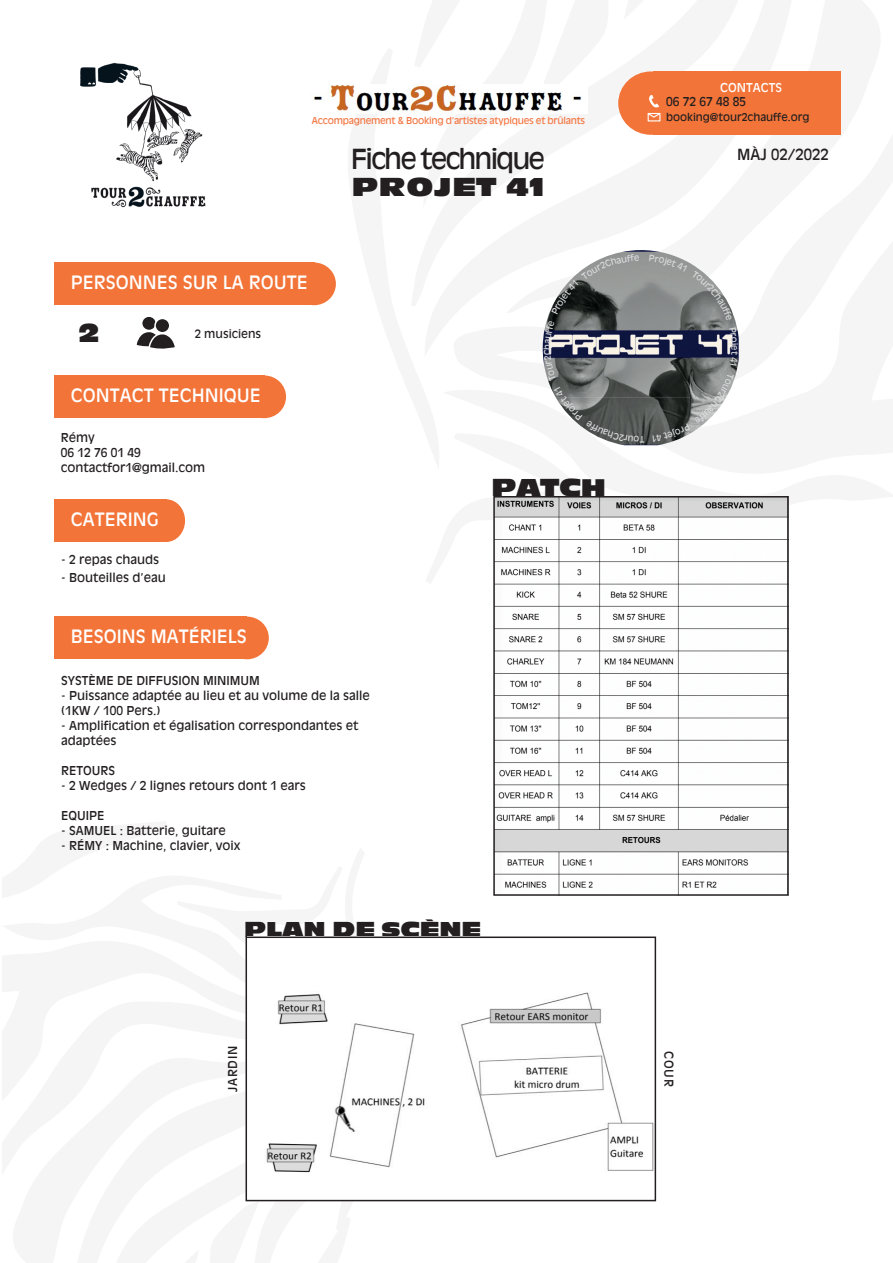
<style>
.page{position:relative;width:893px;height:1263px;background:#fff}
.page>*{position:absolute;margin:0;border:0;box-sizing:border-box;transform-origin:0 0}
.t1{font:27px "Antique Olive";letter-spacing:-.07em;color:#231f20}
.t2{font:27px "Antique Oli Nor D";letter-spacing:.03em;color:#231f20}
.t3{font:25.5px "Antique Oli Nor D";color:#231f20}
.t4{font:22.5px "Antique Oli Nor D";color:#231f20}
.t5{font:18px "Antique Olive";color:#fff}
.t6{font:15px "Antique Olive";color:#231f20}
.t7{font:12px/15px "Antique Olive";color:#231f20}
.t8{font:12px "Antique Olive";color:#fff}
.t9{font:11.25px "Antique Olive";color:#231f20}
.t10{font:10.5px "Antique Olive";color:#231f20}
.t11{font:9.3px "Antique Olive";letter-spacing:-.025em;color:#f37540}
</style>
<div class="page">
<div style="left:147px;top:499px;width:38px;height:43px;background:#f37438;border-radius:50%"></div>
<div style="left:54px;top:499px;width:112px;height:43px;background:#f37438"></div>
<div style="left:225px;top:617px;width:44px;height:42px;background:#f37438;border-radius:50%"></div>
<div style="left:54px;top:617px;width:193px;height:42px;background:#f37438"></div>
<div style="left:242px;top:375px;width:44px;height:43px;background:#f37438;border-radius:50%"></div>
<div style="left:54px;top:375px;width:210px;height:43px;background:#f37438"></div>
<div style="left:292px;top:263px;width:44px;height:42px;background:#f37438;border-radius:50%"></div>
<div style="left:54px;top:263px;width:260px;height:42px;background:#f37438"></div>
<img style="left:80px;top:62px;width:123px;height:119px">
<div style="left:653px;top:71px;width:188px;height:64px;background:#f37438"></div>
<img style="left:91px;top:181px;width:115px;height:27px">
<img style="left:313px;top:85px;width:33px;height:26px">
<div style="left:142px;top:316px;width:14px;height:14px;background:#231f20;border-radius:50%"></div>
<div style="left:141px;top:315px;width:16px;height:16px;border:2px solid #fff;border-radius:50%"></div>
<div style="left:155px;top:318px;width:15px;height:15px;background:#231f20;border-radius:50%"></div>
<div style="left:154px;top:318px;width:16px;height:15px;border:2px solid #fff;border-radius:50%"></div>
<svg style="left:136px;top:330px;width:39px;height:19px"></svg>
<img style="left:266px;top:992px;width:387px;height:181px">
<div style="left:246px;top:936px;width:410px;height:265px;border:2px solid #231f20"></div>
<img style="left:496px;top:499px;width:290px;height:394px">
<div style="left:493px;top:496px;width:296px;height:400px;border:2px solid #231f20"></div>
<svg style="left:346px;top:71px;width:392px;height:513px"></svg>
<p class="t8" style="left:720px;top:80px;width:63px">CONTACTS</p>
<p class="t7" style="left:666px;top:94px;width:82px">06 72 67 48 85</p>
<p class="t11" style="left:312px;top:115px;width:275px">Accompagnement &amp; Booking d’artistes atypiques et brûlants</p>
<p class="t10" style="left:666px;top:111px;width:145px">booking@tour2chauffe.org</p>
<p class="t5" style="left:71px;top:272px;width:238px">PERSONNES SUR LA ROUTE</p>
<p class="t2" style="left:79px;top:320px;width:22px">2</p>
<p class="t9" style="left:195px;top:327px;width:68px">2 musiciens</p>
<p class="t5" style="left:71px;top:385px;width:191px">CONTACT TECHNIQUE</p>
<p class="t7" style="left:61px;top:430px;width:35px">Rémy</p>
<p class="t7" style="left:61px;top:445px;width:82px">06 12 76 01 49</p>
<p class="t7" style="left:61px;top:460px;width:146px">contactfor1@gmail.com</p>
<p class="t5" style="left:71px;top:508px;width:89px">CATERING</p>
<p class="t7" style="left:61px;top:552px;width:100px">- 2 repas chauds</p>
<p class="t7" style="left:61px;top:570px;width:106px">- Bouteilles d’eau</p>
<p class="t1" style="left:351px;top:143px;width:196px">Fiche technique</p>
<p class="t2" style="left:352px;top:174px;width:194px">PROJET 41</p>
<p class="t3" style="left:492px;top:475px;width:116px">PATCH</p>
<p class="t5" style="left:71px;top:626px;width:177px">BESOINS MATÉRIELS</p>
<p class="t7" style="left:61px;top:674px;width:200px">SYSTÈME DE DIFFUSION MINIMUM</p>
<p class="t7" style="left:61px;top:689px;width:310px">- Puissance adaptée au lieu et au volume de la salle (1KW / 100 Pers.)</p>
<p class="t7" style="left:61px;top:719px;width:299px">- Amplification et égalisation correspondantes et adaptées</p>
<p class="t7" style="left:61px;top:764px;width:55px">RETOURS</p>
<p class="t7" style="left:61px;top:779px;width:246px">- 2 Wedges / 2 lignes retours dont 1 ears</p>
<p class="t7" style="left:61px;top:809px;width:45px">EQUIPE</p>
<p class="t7" style="left:61px;top:824px;width:166px">- SAMUEL : Batterie, guitare</p>
<p class="t7" style="left:61px;top:839px;width:181px">- RÉMY : Machine, clavier, voix</p>
<p class="t4" style="left:244px;top:918px;width:238px">PLAN DE SCÈNE</p>
<p class="t7" style="left:225px;top:1092px;width:47px;rotate:-90deg">JARDIN</p>
<p class="t7" style="left:676px;top:1051px;width:37px;rotate:90deg">COUR</p>
<p class="t6" style="left:737px;top:145px;width:93px">MÀJ 02/2022</p>
</div>
